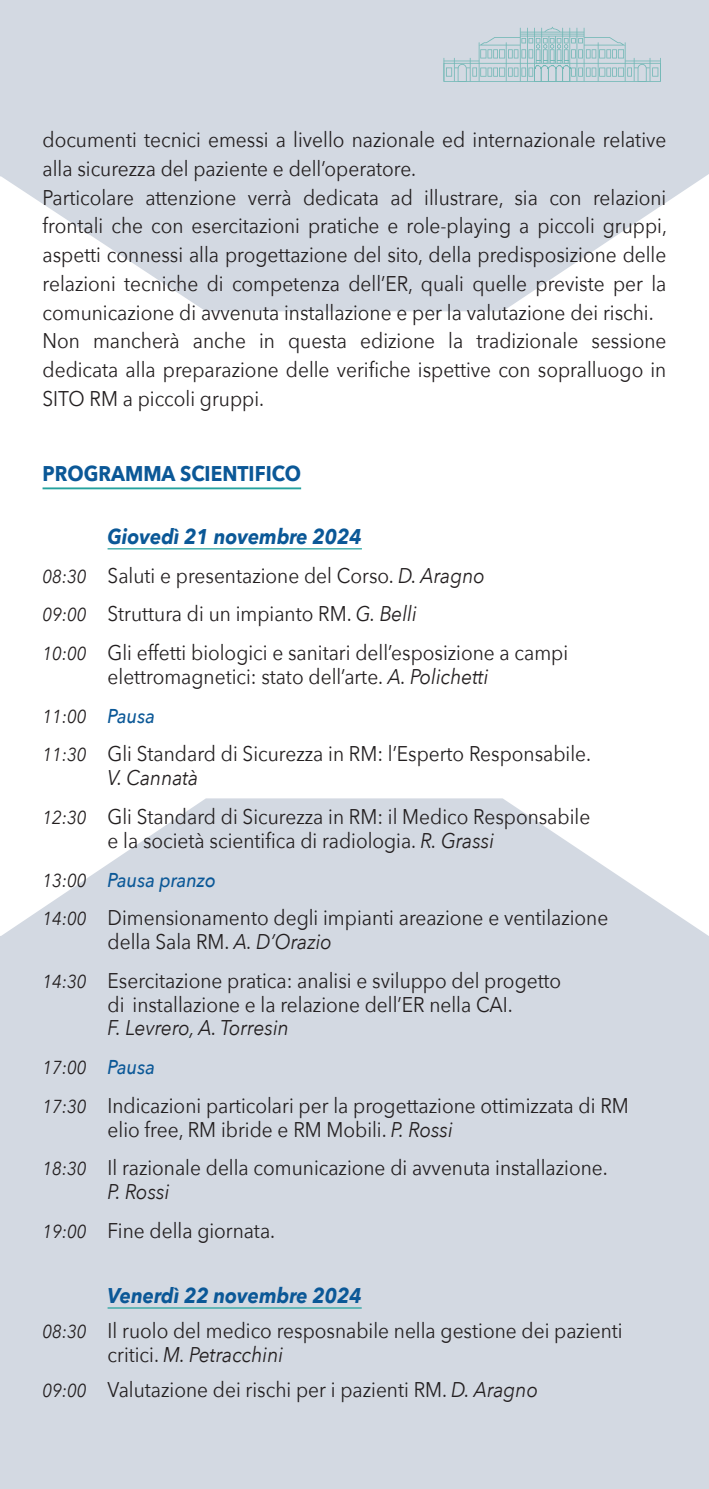
<style>
.page{position:relative;width:709px;height:1489px;background:#fff}
.page>*{position:absolute;margin:0;border:0;box-sizing:border-box;transform-origin:0 0}
.t1{font:21.25px/28.8px "Avenir Next";color:#231f20;scale:.9 1}
.t2{font:italic 21.25px "Avenir Next";color:#231f20;scale:.9 1}
.t3{font:700 21.25px "Avenir Next";color:#0b5897;scale:.9 1}
.t4{font:italic 500 20px "Avenir Next";color:#0b5897;scale:.9 1}
.t5{font:italic 18.75px "Avenir Next";color:#231f20;scale:.9 1}
.s1{font-weight:700;font-style:italic;color:#0b5897}
.s2{font-style:italic;font-size:18.75px}
.s3{font-style:italic}
.s4{font-weight:500;font-size:20px;color:#0b5897}
.s5{font-weight:400;font-size:18.75px;color:#231f20}
</style>
<div class="page">
<svg style="left:0;top:0;width:709px;height:311px;fill:#d3d9e2"></svg>
<div style="left:0;top:798px;width:709px;height:690px;background:#d3d9e2"></div>
<svg style="left:443px;top:27px;width:218px;height:55px"></svg>
<hr style="left:108px;top:548px;width:254px;height:1px;background:#24a29e">
<hr style="left:108px;top:1307px;width:254px;height:1px;background:#24a29e">
<hr style="left:43px;top:487px;width:258px;height:2px;background:#24a29e">
<p class="t1" style="left:42px;top:124px;width:695px">documenti tecnici emessi a livello nazionale ed internazionale relative alla sicurezza del paziente e dell’operatore.<br>Particolare attenzione verrà dedicata ad illustrare, sia con relazioni frontali che con esercitazioni pratiche e role-playing a piccoli gruppi, aspetti connessi alla progettazione del sito, della predisposizione delle relazioni tecniche di competenza dell’ER, quali quelle previste per la comunicazione di avvenuta installazione e per la valutazione dei rischi.<br>Non mancherà anche in questa edizione la tradizionale sessione dedicata alla preparazione delle verifiche ispettive con sopralluogo in SITO RM a piccoli gruppi.</p>
<p class="t3" style="left:43px;top:455px;width:289px">PROGRAMMA SCIENTIFICO</p>
<p class="t1" style="left:43px;top:516px;width:585px;line-height:38.8px;text-indent:65px"><span class="s1">Giovedì 21 novembre 2024<br></span><span class="s2">08:30</span> Saluti e presentazione del Corso. <span class="s3">D. Aragno<br></span><span class="s2">09:00</span> Struttura di un impianto RM. <span class="s3">G. Belli<br></span><span class="s2">10:00</span> Gli effetti biologici e sanitari dell’esposizione a campi</p>
<p class="t1" style="left:108px;top:661px;width:425px">elettromagnetici: stato dell’arte. <span class="s3">A. Polichetti</span></p>
<p class="t5" style="left:43px;top:700px;width:126px">11:00 <span class="s4">Pausa</span></p>
<p class="t1" style="left:108px;top:741px;width:539px;line-height:23.8px;text-indent:-65px"><span class="s2">11:30</span> Gli Standard di Sicurezza in RM: l’Esperto Responsabile.<br><span class="s3">V. Cannatà</span></p>
<p class="t1" style="left:108px;top:803px;width:538px;line-height:23.8px;text-indent:-65px"><span class="s2">12:30</span> Gli Standard di Sicurezza in RM: il Medico Responsabile e la società scientifica di radiologia. <span class="s3">R. Grassi</span></p>
<p class="t4" style="left:43px;top:862px;width:194px"><span class="s5">13:00</span> Pausa pranzo</p>
<p class="t1" style="left:108px;top:905px;width:558px;line-height:23.8px;text-indent:-65px"><span class="s2">14:00</span> Dimensionamento degli impianti areazione e ventilazione della Sala RM. <span class="s3">A. D’Orazio</span></p>
<p class="t1" style="left:108px;top:967px;width:505px;line-height:23.8px;text-indent:-65px"><span class="s2">14:30</span> Esercitazione pratica: analisi e sviluppo del progetto di installazione e la relazione dell’ER nella CAI.</p>
<p class="t2" style="left:108px;top:1009px;width:203px">F. Levrero, A. Torresin</p>
<p class="t5" style="left:43px;top:1051px;width:126px">17:00 <span class="s4">Pausa</span></p>
<p class="t1" style="left:108px;top:1092px;width:580px;line-height:23.8px;text-indent:-65px"><span class="s2">17:30</span> Indicazioni particolari per la progettazione ottimizzata di RM elio free, RM ibride e RM Mobili. <span class="s3">P. Rossi</span></p>
<p class="t1" style="left:108px;top:1155px;width:557px;line-height:23.8px;text-indent:-65px"><span class="s2">18:30</span> Il razionale della comunicazione di avvenuta installazione.<br><span class="s3">P. Rossi</span></p>
<p class="t1" style="left:43px;top:1215px;width:260px"><span class="s2">19:00</span> Fine della giornata.</p>
<p class="t1" style="left:43px;top:1276px;width:646px;line-height:35px;text-indent:65px"><span class="s1">Venerdì 22 novembre 2024<br></span><span class="s2">08:30</span> Il ruolo del medico resposnabile nella gestione dei pazienti</p>
<p class="t1" style="left:43px;top:1335px;width:552px;line-height:35px;text-indent:65px">critici. <span class="s3">M. Petracchini<br></span><span class="s2">09:00</span> Valutazione dei rischi per i pazienti RM. <span class="s3">D. Aragno</span></p>
</div>
